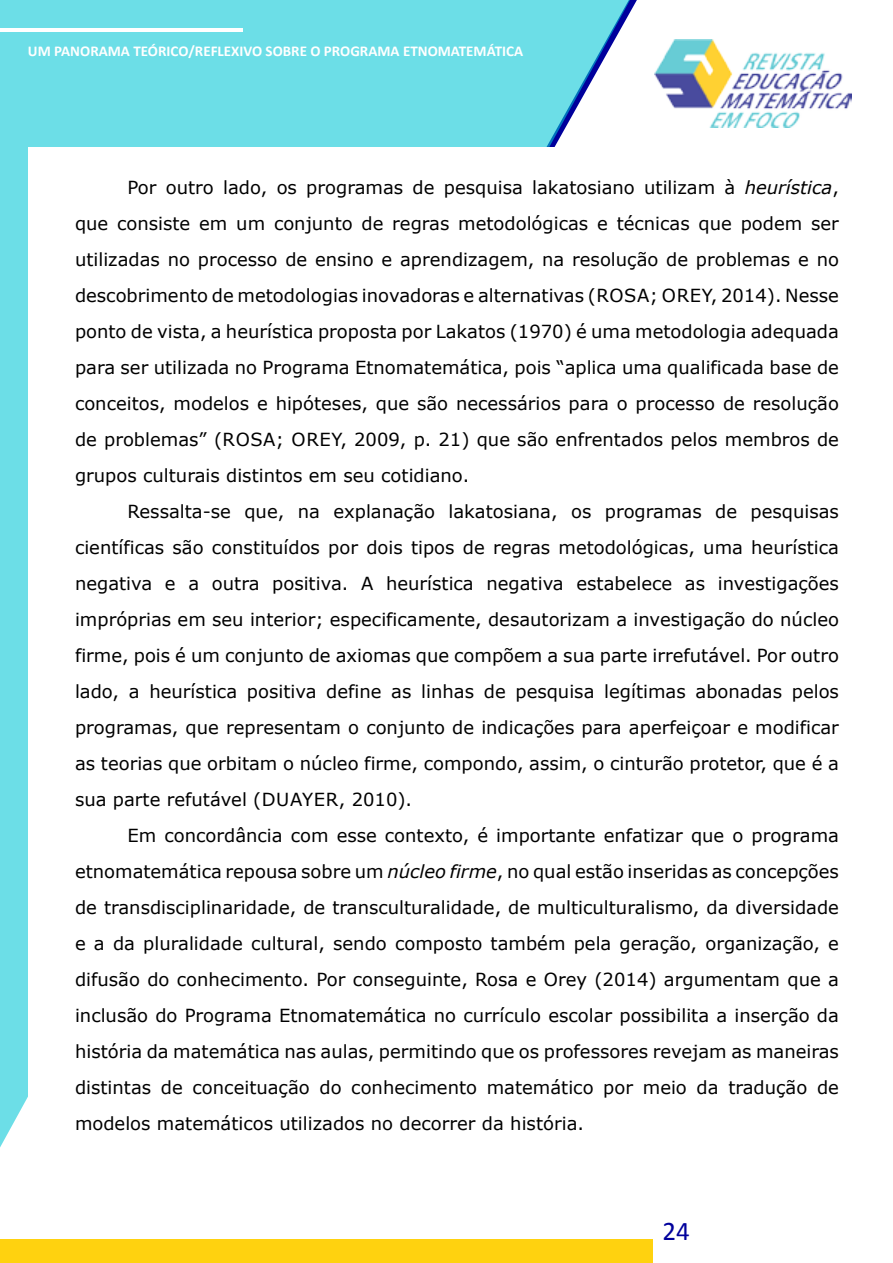
<style>
.page{position:relative;width:893px;height:1263px;background:#fff}
.page>*{position:absolute;margin:0;border:0;box-sizing:border-box;transform-origin:0 0}
.t1{font:27px "Calibri";color:#00009c}
.PARÁGRAFO_MATEMÁTICA{font:18px/36px "Verdana";color:#000;text-align:justify}
.t2{font:700 15px "Calibri";color:#fff}
.s1{font-style:italic}
</style>
<div class="page">
<img style="left:654px;top:39px;width:197px;height:88px">
<div style="left:0;top:0;width:630px;height:1147px;background:#6cdee7"></div>
<hr style="left:0;top:28px;width:242px;height:3px;background:#fff">
<div style="left:0;top:1239px;width:653px;height:24px;background:#ffd20f"></div>
<div style="left:28px;top:148px;width:835px;height:1074px;background:#fff"></div>
<p class="t2" style="left:28px;top:42px;width:497px">UM PANORAMA TEÓRICO/REFLEXIVO SOBRE O PROGRAMA ETNOMATEMÁTICA</p>
<p class="PARÁGRAFO_MATEMÁTICA" style="left:75px;top:169px;width:765px;text-indent:52px">Por outro lado, os programas de pesquisa lakatosiano utilizam à <span class="s1">heurística</span>, que consiste em um conjunto de regras metodológicas e técnicas que podem ser utilizadas no processo de ensino e aprendizagem, na resolução de problemas e no descobrimento de metodologias inovadoras e alternativas (ROSA; OREY, 2014). Nesse ponto de vista, a heurística proposta por Lakatos (1970) é uma metodologia adequada para ser utilizada no Programa Etnomatemática, pois “aplica uma qualificada base de conceitos, modelos e hipóteses, que são necessários para o processo de resolução de problemas” (ROSA; OREY, 2009, p. 21) que são enfrentados pelos membros de grupos culturais distintos em seu cotidiano.</p>
<p class="PARÁGRAFO_MATEMÁTICA" style="left:75px;top:493px;width:765px;text-indent:52px">Ressalta-se que, na explanação lakatosiana, os programas de pesquisas científicas são constituídos por dois tipos de regras metodológicas, uma heurística negativa e a outra positiva. A heurística negativa estabelece as investigações impróprias em seu interior; especificamente, desautorizam a investigação do núcleo firme, pois é um conjunto de axiomas que compõem a sua parte irrefutável. Por outro lado, a heurística positiva define as linhas de pesquisa legítimas abonadas pelos programas, que representam o conjunto de indicações para aperfeiçoar e modificar as teorias que orbitam o núcleo firme, compondo, assim, o cinturão protetor, que é a sua parte refutável (DUAYER, 2010).</p>
<p class="PARÁGRAFO_MATEMÁTICA" style="left:75px;top:817px;width:765px;text-indent:52px">Em concordância com esse contexto, é importante enfatizar que o programa etnomatemática repousa sobre um <span class="s1">núcleo firme</span>, no qual estão inseridas as concepções de transdisciplinaridade, de transculturalidade, de multiculturalismo, da diversidade e a da pluralidade cultural, sendo composto também pela geração, organização, e difusão do conhecimento. Por conseguinte, Rosa e Orey (2014) argumentam que a inclusão do Programa Etnomatemática no currículo escolar possibilita a inserção da história da matemática nas aulas, permitindo que os professores revejam as maneiras distintas de conceituação do conhecimento matemático por meio da tradução de modelos matemáticos utilizados no decorrer da história.</p>
<h1 class="t1" style="left:662px;top:1213px;width:29px">24</h1>
</div>
